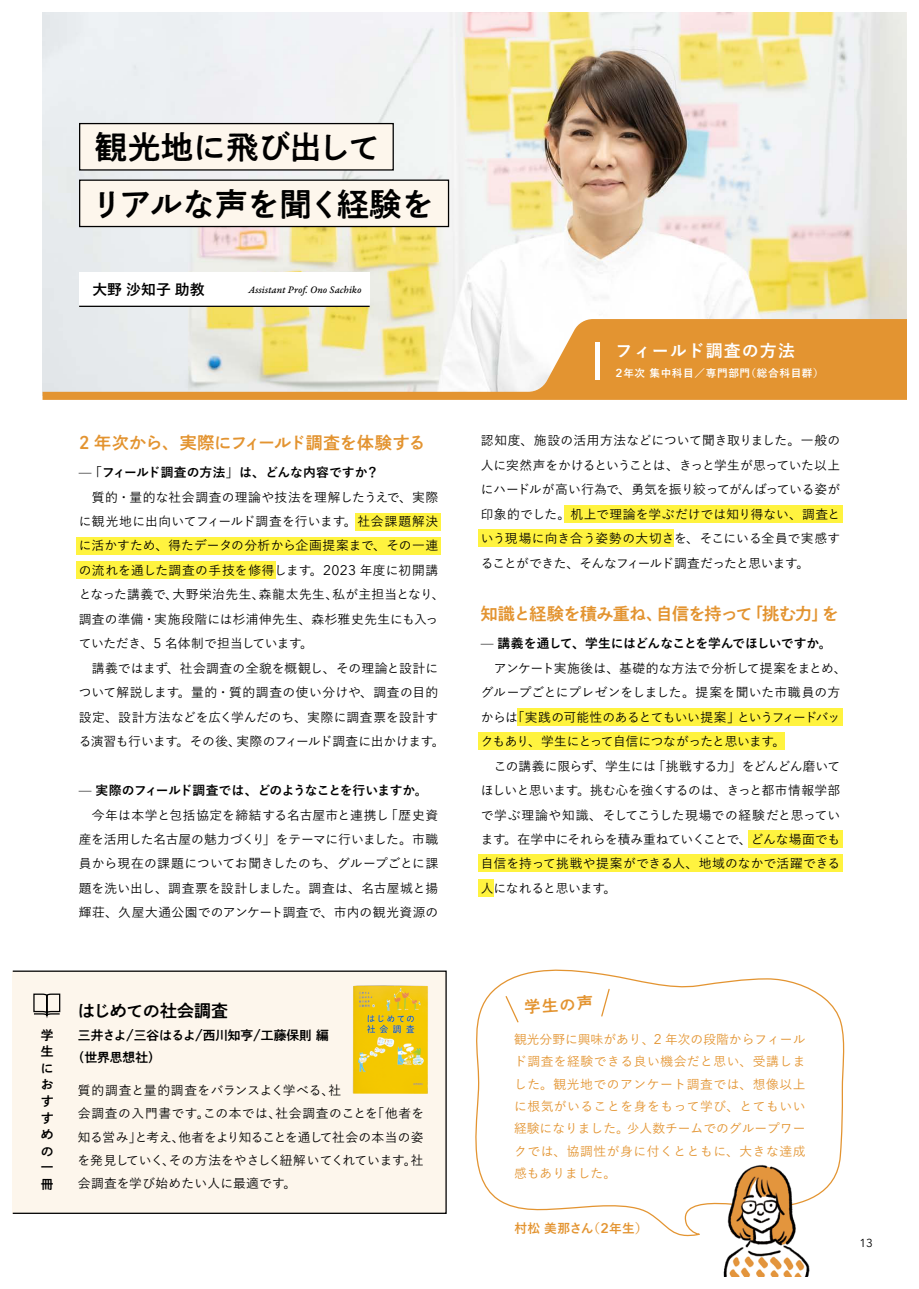
<style>
.page{position:relative;width:919px;height:1289px;background:#fff}
.page>*{position:absolute;margin:0;border:0;box-sizing:border-box;transform-origin:0 0}
.t1{font:31.95px/57.4px "P Shuei N Go Gin Std N B";letter-spacing:.005em;color:#000}
.t2{font:16.95px "P Shuei N Go Gin Std N B";letter-spacing:-.035em;color:#e39431}
.t3{font:700 16.95px "Yu Go";letter-spacing:.06em;color:#fff}
.t4{font:16.95px "P Shuei N Go Gin Std N B";letter-spacing:-.01em;color:#000}
.t5{font:16.05px "P Shuei N Go Gin Std N B";color:#e39431}
.t6{font:700 14.85px "Yu Go";color:#000}
.t7{font:500 12.75px/24.5px "Yu Go";color:#000}
.t8{font:500 12.75px/22.4px "Yu Go";color:#e39431;text-align:justify}
.t9{font:12.75px/16.6px "P Shuei N Go Gin Std N B";color:#000}
.t10{font:700 12.75px "Yu Go";letter-spacing:-.055em;color:#000}
.t11{font:700 12.75px "Yu Go";letter-spacing:-.02em;color:#000}
.t12{font:700 12.75px "Yu Go";letter-spacing:.005em;color:#000}
.t13{font:700 12.75px "Yu Go";letter-spacing:.025em;color:#e39431}
.t14{font:11.55px "Avenir Next";color:#000}
.t15{font:10.65px "Garamond Premr Pro Med It Capt";color:#000}
.t16{font:700 10.65px "Yu Go";letter-spacing:.06em;color:#fff}
.s1{font-family:"Avenir Next";font-weight:400;font-size:13.95px}
.s2{font-family:"Avenir Next";font-weight:600;font-size:11.55px}
.s3{font-family:"Avenir Next";font-weight:600;font-size:13.95px}
</style>
<div class="page">
<img style="left:43px;top:13px;width:863px;height:306px">
<svg style="left:475px;top:969px;width:370px;height:268px"></svg>
<svg style="left:43px;top:319px;width:863px;height:81px;background:#e7c289"></svg>
<div style="left:595px;top:341px;width:5px;height:38px;background:#fff"></div>
<div style="left:80px;top:124px;width:313px;height:46px;background:#fdf6ec"></div>
<div style="left:79px;top:123px;width:315px;height:48px;border:1px solid #000"></div>
<div style="left:80px;top:180px;width:368px;height:46px;background:#fdf6ec"></div>
<div style="left:79px;top:179px;width:370px;height:48px;border:1px solid #000"></div>
<div style="left:13px;top:971px;width:433px;height:242px;background:#fdf6ec"></div>
<div style="left:12px;top:970px;width:434px;height:243px;border:1px solid #000"></div>
<svg style="left:33px;top:993px;width:28px;height:23px"></svg>
<svg style="left:504px;top:994px;width:15px;height:29px"></svg>
<svg style="left:600px;top:987px;width:10px;height:30px"></svg>
<div style="left:79px;top:272px;width:290px;height:34px;background:#fff"></div>
<hr style="left:79px;top:306px;width:290px;height:1px;background:#000">
<img style="left:705px;top:1155px;width:119px;height:121px">
<img style="left:352px;top:985px;width:76px;height:109px">
<div style="left:355px;top:513px;width:86px;height:17px;background:#fff33f"></div>
<div style="left:564px;top:505px;width:278px;height:17px;background:#fff33f"></div>
<div style="left:517px;top:709px;width:325px;height:17px;background:#fff33f"></div>
<div style="left:748px;top:831px;width:94px;height:17px;background:#fff33f"></div>
<div style="left:478px;top:529px;width:196px;height:17px;background:#fff33f"></div>
<div style="left:478px;top:733px;width:306px;height:17px;background:#fff33f"></div>
<div style="left:478px;top:855px;width:364px;height:17px;background:#fff33f"></div>
<div style="left:478px;top:879px;width:15px;height:17px;background:#fff33f"></div>
<div style="left:76px;top:537px;width:365px;height:17px;background:#fff33f"></div>
<div style="left:76px;top:561px;width:200px;height:17px;background:#fff33f"></div>
<h1 class="t1" style="left:91px;top:118px;width:344px">観光地に飛び出して<br>リアルな声を聞く経験を</h1>
<p class="t6" style="left:92px;top:281px;width:114px">大野沙知子助教</p>
<p class="t15" style="left:248px;top:283px;width:115px">Assistant Prof. Ono Sachiko</p>
<h2 class="t2" style="left:79px;top:431px;width:348px">2 年次から、実際にフィールド調査を体験する</h2>
<p class="t12" style="left:79px;top:465px;width:302px">̶「フィールド調査の方法」は、どんな内容ですか？</p>
<p class="t7" style="left:79px;top:483px;width:367px">　質的・量的な社会調査の理論や技法を理解したうえで、実際に観光地に出向いてフィールド調査を行います。社会課題解決に活かすため、得たデータの分析から企画提案まで、その一連の流れを通した調査の手技を修得します。<span class="s1">"2"#</span> 年度に初開講となった講義で、大野栄治先生、森龍太先生、私が主担当となり、調査の準備・実施段階には杉浦伸先生、森杉雅史先生にも入っていただき、<span class="s1">3</span> 名体制で担当しています。<br>　講義ではまず、社会調査の全貌を概観し、その理論と設計について解説します。量的・質的調査の使い分けや、調査の目的設定、設計方法などを広く学んだのち、実際に調査票を設計する演習も行います。その後、実際のフィールド調査に出かけます。</p>
<p class="t10" style="left:79px;top:783px;width:350px">̶ 実際のフィールド調査では、どのようなことを行いますか。</p>
<p class="t7" style="left:79px;top:801px;width:361px;text-align:justify">　今年は本学と包括協定を締結する名古屋市と連携し「歴史資産を活用した名古屋の魅力づくり」をテーマに行いました。市職員から現在の課題についてお聞きしたのち、グループごとに課題を洗い出し、調査票を設計しました。調査は、名古屋城と揚輝荘、久屋大通公園でのアンケート調査で、市内の観光資源の</p>
<p class="t9" style="left:41px;top:1026px;width:14px;text-align:justify">学生におすすめの一冊</p>
<h2 class="t4" style="left:78px;top:999px;width:152px">はじめての社会調査</h2>
<p class="t9" style="left:72px;top:1024px;width:259px;line-height:22.4px;text-indent:6px">三井さよ/三谷はるよ/西川知亨/工藤保則 編（世界思想社）</p>
<p class="t7" style="left:77px;top:1076px;width:348px;line-height:23.4px">質的調査と量的調査をバランスよく学べる、社<br>会調査の入門書です。この本では、社会調査のことを「他者を知る営み」と考え、他者をより知ることを通して社会の本当の姿を発見していく、その方法をやさしく紐解いてくれています。社会調査を学び始めたい人に最適です。</p>
<h2 class="t3" style="left:615px;top:341px;width:181px">フィールド調査の方法</h2>
<p class="t16" style="left:615px;top:367px;width:210px"><span class="s2">"</span>年次集中科目／専門部門（総合科目群）</p>
<p class="t7" style="left:480px;top:426px;width:361px;text-align:justify">認知度、施設の活用方法などについて聞き取りました。一般の人に突然声をかけるということは、きっと学生が思っていた以上にハードルが高い行為で、勇気を振り絞ってがんばっている姿が印象的でした。机上で理論を学ぶだけでは知り得ない、調査という現場に向き合う姿勢の大切さを、そこにいる全員で実感することができた、そんなフィールド調査だったと思います。</p>
<h2 class="t2" style="left:480px;top:602px;width:359px">知識と経験を積み重ね、自信を持って「挑む力」を</h2>
<p class="t11" style="left:480px;top:636px;width:352px">̶ 講義を通して、学生にはどんなことを学んでほしいですか。</p>
<p class="t7" style="left:480px;top:654px;width:367px">　アンケート実施後は、基礎的な方法で分析して提案をまとめ、グループごとにプレゼンをしました。提案を聞いた市職員の方からは「実践の可能性のあるとてもいい提案」というフィードバックもあり、学生にとって自信につながったと思います。<br>　この講義に限らず、学生には「挑戦する力」をどんどん磨いてほしいと思います。挑む心を強くするのは、きっと都市情報学部で学ぶ理論や知識、そしてこうした現場での経験だと思っています。在学中にそれらを積み重ねていくことで、どんな場面でも自信を持って挑戦や提案ができる人、地域のなかで活躍できる人になれると思います。</p>
<p class="t5" style="left:523px;top:995px;width:70px;rotate:-4deg">学生の声</p>
<p class="t8" style="left:514px;top:1026px;width:293px">観光分野に興味があり、<span class="s1">"</span> 年次の段階からフィールド調査を経験できる良い機会だと思い、受講しました。観光地でのアンケート調査では、想像以上に根気がいることを身をもって学び、とてもいい経験になりました。少人数チームでのグループワークでは、協調性が身に付くとともに、大きな達成感もありました。</p>
<p class="t13" style="left:514px;top:1220px;width:135px">村松美那さん（<span class="s3">"</span>年生）</p>
<p class="t14" style="left:859px;top:1233px;width:15px">!#</p>
</div>
